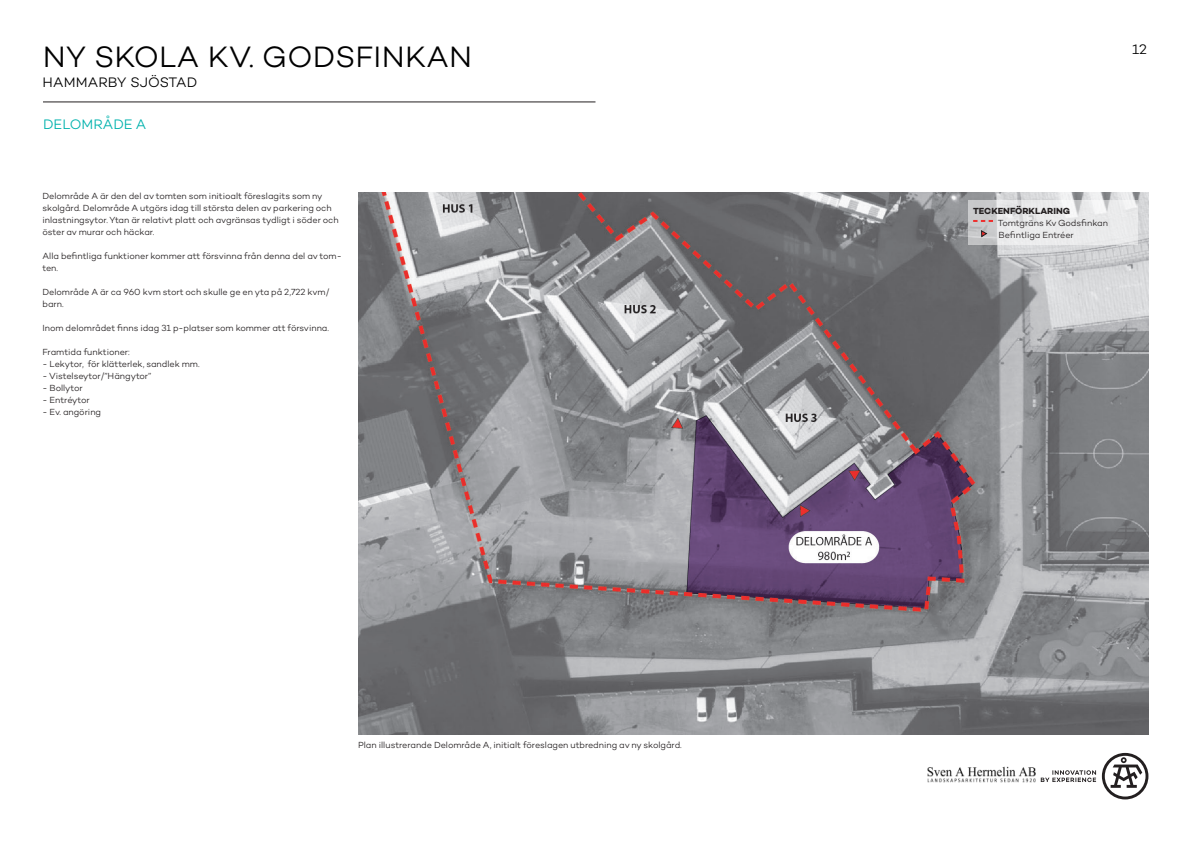
<style>
.page{position:relative;width:1191px;height:842px;background:#fff}
.page>*{position:absolute;margin:0;border:0;box-sizing:border-box;transform-origin:0 0}
.t1{font:300 30px "Campton";letter-spacing:.01em;color:#000001}
.t2{font:300 14px "Campton";color:#000001}
.Brödtext{font:300 14px "Campton";color:#00b2ad}
.Brödtext-2{font:300 9px/12px "Campton";letter-spacing:-.005em;color:#231f20}
.Brödtext-3{font:700 9px "Campton";color:#231f20}
</style>
<div class="page">
<hr style="left:43px;top:102px;width:552px;height:1px;background:#231f20">
<img style="left:358px;top:193px;width:790px;height:541px">
<svg style="left:1040px;top:753px;width:108px;height:46px"></svg>
<img style="left:927px;top:766px;width:108px;height:17px">
<svg style="left:968px;top:200px;width:169px;height:44px;background:#e3e4e5"></svg>
<svg style="left:973px;top:220px;width:20px;height:2px"></svg>
<svg style="left:981px;top:230px;width:6px;height:7px"></svg>
<h1 class="t1" style="left:43px;top:38px;width:431px">NY SKOLA KV. GODSFINKAN</h1>
<h2 class="t2" style="left:43px;top:73px;width:156px">HAMMARBY SJÖSTAD</h2>
<p class="Brödtext" style="left:43px;top:116px;width:105px">DELOMRÅDE A</p>
<p class="Brödtext-2" style="left:43px;top:190px;width:298px">Delområde A är den del av tomten som initioalt föreslagits som ny skolgård. Delområde A utgörs idag till största delen av parkering och inlastningsytor. Ytan är relativt platt och avgränsas tydligt i söder och öster av murar och häckar.</p>
<p class="Brödtext-2" style="left:43px;top:250px;width:301px">Alla befintliga funktioner kommer att försvinna från denna del av tom&shy;ten.</p>
<p class="Brödtext-2" style="left:43px;top:286px;width:288px">Delområde A är ca 960 kvm stort och skulle ge en yta på 2,722 kvm/ barn.</p>
<p class="Brödtext-2" style="left:43px;top:322px;width:288px">Inom delområdet finns idag 31 p-platser som kommer att försvinna.</p>
<p class="Brödtext-2" style="left:43px;top:346px;width:89px">Framtida funktioner:</p>
<p class="Brödtext-2" style="left:43px;top:358px;width:159px">- Lekytor, för klätterlek, sandlek mm.</p>
<p class="Brödtext-2" style="left:43px;top:370px;width:110px">- Vistelseytor/”Hängytor”</p>
<p class="Brödtext-2" style="left:43px;top:382px;width:42px">- Bollytor</p>
<p class="Brödtext-2" style="left:43px;top:394px;width:49px">- Entréytor</p>
<p class="Brödtext-2" style="left:43px;top:406px;width:60px">- Ev. angöring</p>
<p class="Brödtext-2" style="left:358px;top:739px;width:325px">Plan illustrerande Delområde A, initialt föreslagen utbredning av ny skolgård.</p>
<h2 class="t2" style="left:1132px;top:41px;width:16px">12</h2>
<p class="Brödtext-3" style="left:973px;top:205px;width:98px">TECKENFÖRKLARING</p>
<p class="Brödtext-2" style="left:998px;top:216px;width:112px">Tomtgräns Kv Godsfinkan</p>
<p class="Brödtext-2" style="left:998px;top:228px;width:77px">Befintliga Entréer</p>
</div>
